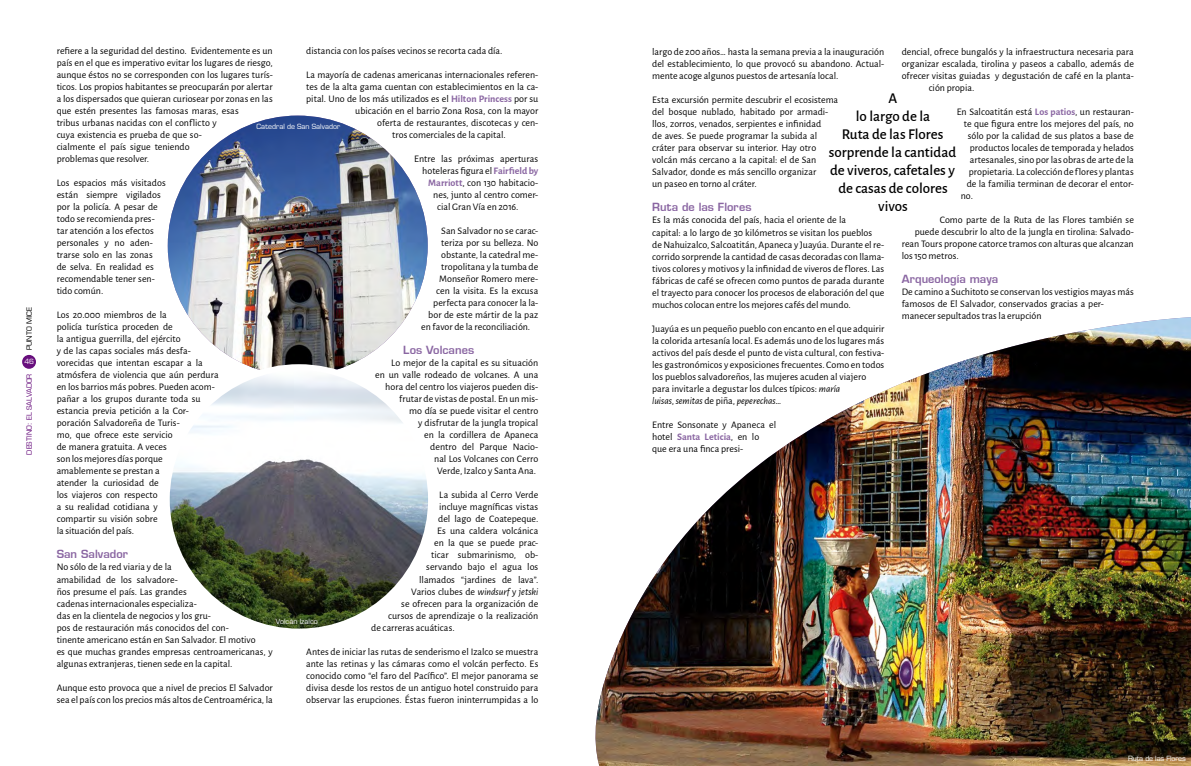
<style>
.page{position:relative;width:1191px;height:766px;background:#fff}
.page>*{position:absolute;margin:0;border:0;box-sizing:border-box;transform-origin:0 0}
.t1{font:500 15px/18px "Alegreya Sans";color:#000;text-align:center}
.t2{font:700 11px "Euromode";color:#8a66a2}
.t3{font:10px/12px "Alegreya Sans";color:#000}
.t4{font:7px "Euromode Plain";color:#fff}
.t5{font:7px "Euromode Plain";color:#680f7d}
.t6{font:7px "Euromode Plain";letter-spacing:-.02em;color:#fff}
.t7{font:7px "Euromode Plain";color:#000}
.s1{font-weight:700;color:#8a66a2}
.s2{font-style:italic}
</style>
<div class="page">
<img style="left:168px;top:116px;width:260px;height:259px;border-radius:130px">
<img style="left:167px;top:367px;width:264px;height:264px;border-radius:130px">
<div style="left:164px;top:364px;width:270px;height:270px;border:6px solid #fff;border-radius:50%"></div>
<div style="left:22px;top:355px;width:14px;height:14px;background:#680f7d;border-radius:50%"></div>
<img style="left:595px;top:317px;width:596px;height:448px">
<p class="t7" style="left:25px;top:350px;width:45px;rotate:-90deg">PUNTO MICE</p>
<p class="t4" style="left:24px;top:357px;width:11px">46</p>
<p class="t5" style="left:25px;top:454px;width:82px;rotate:-90deg">DESTINO: EL SALVADOR</p>
<p class="t3" style="left:57px;top:44px;width:218px">refiere a la seguridad del destino. Evidentemente es un país en el que es imperativo evitar los lugares de riesgo, aunque éstos no se corresponden con los lugares turís&shy;ticos. Los propios habitantes se preocuparán por alertar a los dispersados que quieran curiosear por zonas en las que estén presentes las famosas maras, esas<br>tribus urbanas nacidas con el conflicto y<br>cuya existencia es prueba de que so-<br>cialmente el país sigue teniendo<br>problemas que resolver.</p>
<p class="t3" style="left:57px;top:176px;width:111px">Los espacios más visitados están siempre vigilados por la policía. A pesar de todo se recomienda pres&shy;tar atención a los efectos personales y no aden&shy;trarse solo en las zonas<br>de selva. En realidad es recomendable tener sen&shy;tido común.</p>
<p class="t3" style="left:57px;top:308px;width:163px">Los 20.000 miembros de la<br>policía turística proceden de<br>la antigua guerrilla, del ejército<br>y de las capas sociales más desfa&shy;vorecidas que intentan escapar a la atmósfera de violencia que aún perdura en los barrios más pobres. Pueden acom&shy;pañar a los grupos durante toda su estancia previa petición a la Cor&shy;poración Salvadoreña de Turis-<br>mo, que ofrece este servicio<br>de manera gratuita. A veces<br>son los mejores días porque amablemente se prestan a<br>atender la curiosidad de<br>los viajeros con respecto<br>a su realidad cotidiana y<br>compartir su visión sobre<br>la situación del país.</p>
<p class="t2" style="left:57px;top:547px;width:73px">San Salvador</p>
<p class="t3" style="left:57px;top:560px;width:217px">No sólo de la red viaria y de la<br>amabilidad de los salvadore-<br>ños presume el país. Las grandes<br>cadenas internacionales especializa-<br>das en la clientela de negocios y los gru-<br>pos de restauración más conocidos del con-<br>tinente americano están en San Salvador. El motivo<br>es que muchas grandes empresas centroamericanas, y algunas extranjeras, tienen sede en la capital.</p>
<p class="t3" style="left:57px;top:680px;width:218px">Aunque esto provoca que a nivel de precios El Salvador sea el país con los precios más altos de Centroamérica, la</p>
<p class="t3" style="left:306px;top:44px;width:198px">distancia con los países vecinos se recorta cada día.</p>
<p class="t3" style="left:306px;top:68px;width:233px">La mayoría de cadenas americanas internacionales referen-</p>
<p class="t3" style="left:306px;top:80px;width:233px">tes de la alta gama cuentan con establecimientos en la ca-</p>
<p class="t3" style="left:306px;top:92px;width:233px">pital. Uno de los más utilizados es el <span class="s1">Hilton Princess</span> por su</p>
<p class="t3" style="left:355px;top:104px;width:185px">ubicación en el barrio Zona Rosa, con la mayor</p>
<p class="t3" style="left:377px;top:116px;width:163px">oferta de restaurantes, discotecas y cen-</p>
<p class="t3" style="left:392px;top:128px;width:115px">tros comerciales de la capital.</p>
<p class="t3" style="left:414px;top:152px;width:125px">Entre las próximas aperturas</p>
<p class="t3" style="left:422px;top:164px;width:118px">hoteleras figura el <span class="s1">Fairfield by</span></p>
<p class="t3" style="left:428px;top:176px;width:112px"><span class="s1">Marriott</span>, con 130 habitacio-</p>
<p class="t3" style="left:433px;top:188px;width:107px">nes, junto al centro comer-</p>
<p class="t3" style="left:437px;top:200px;width:83px">cial Gran Vía en 2016.</p>
<p class="t3" style="left:441px;top:224px;width:98px">San Salvador no se carac-</p>
<p class="t3" style="left:441px;top:236px;width:99px">teriza por su belleza. No</p>
<p class="t3" style="left:441px;top:248px;width:98px">obstante, la catedral me-</p>
<p class="t3" style="left:441px;top:260px;width:98px">tropolitana y la tumba de</p>
<p class="t3" style="left:439px;top:272px;width:100px">Monseñor Romero mere-</p>
<p class="t3" style="left:436px;top:284px;width:104px">cen la visita. Es la excusa</p>
<p class="t3" style="left:433px;top:296px;width:106px">perfecta para conocer la la-</p>
<p class="t3" style="left:428px;top:308px;width:111px">bor de este mártir de la paz</p>
<p class="t3" style="left:421px;top:320px;width:110px">en favor de la reconciliación.</p>
<p class="t2" style="left:403px;top:343px;width:72px">Los Volcanes</p>
<p class="t3" style="left:375px;top:356px;width:165px;text-align:right">Lo mejor de la capital es su situación<br>en un valle rodeado de volcanes. A una hora del centro los viajeros pueden dis&shy;frutar de vistas de postal. En un mis-<br>mo día se puede visitar el centro<br>y disfrutar de la jungla tropical<br>en la cordillera de Apaneca<br>dentro del Parque Nacio-<br>nal Los Volcanes con Cerro<br>Verde, Izalco y Santa Ana.</p>
<p class="t3" style="left:439px;top:488px;width:100px">La subida al Cerro Verde</p>
<p class="t3" style="left:439px;top:500px;width:101px">incluye magníficas vistas</p>
<p class="t3" style="left:438px;top:512px;width:102px">del lago de Coatepeque.</p>
<p class="t3" style="left:437px;top:524px;width:102px">Es una caldera volcánica</p>
<p class="t3" style="left:434px;top:536px;width:105px">en la que se puede prac-</p>
<p class="t3" style="left:431px;top:548px;width:108px">ticar submarinismo, ob-</p>
<p class="t3" style="left:426px;top:560px;width:113px">servando bajo el agua los</p>
<p class="t3" style="left:419px;top:572px;width:121px">llamados “jardines de lava”.</p>
<p class="t3" style="left:411px;top:584px;width:129px">Varios clubes de <span class="s2">windsurf</span> y <span class="s2">jetski</span></p>
<p class="t3" style="left:401px;top:596px;width:139px">se ofrecen para la organización de</p>
<p class="t3" style="left:388px;top:608px;width:151px">cursos de aprendizaje o la realización</p>
<p class="t3" style="left:371px;top:620px;width:85px">de carreras acuáticas.</p>
<p class="t3" style="left:306px;top:644px;width:234px;text-align:justify">Antes de iniciar las rutas de senderismo el Izalco se muestra ante las retinas y las cámaras como el volcán perfecto. Es conocido como “el faro del Pacífico”. El mejor panorama se divisa desde los restos de un antiguo hotel construido para observar las erupciones. Éstas fueron ininterrumpidas a lo</p>
<p class="t4" style="left:256px;top:122px;width:85px">Catedral de San Salvador</p>
<p class="t4" style="left:276px;top:617px;width:44px">Volcán Izalco</p>
<p class="t3" style="left:901px;top:45px;width:234px">dencial, ofrece bungalós y la infraestructura necesaria para</p>
<p class="t3" style="left:901px;top:57px;width:234px">organizar escalada, tirolina y paseos a caballo, además de</p>
<p class="t3" style="left:901px;top:69px;width:233px">ofrecer visitas guiadas y degustación de café en la planta-</p>
<p class="t3" style="left:928px;top:81px;width:47px">ción propia.</p>
<p class="t3" style="left:956px;top:105px;width:178px">En Salcoatitán está <span class="s1">Los patios</span>, un restauran-</p>
<p class="t3" style="left:963px;top:117px;width:171px">te que figura entre los mejores del país, no</p>
<p class="t3" style="left:967px;top:129px;width:167px">sólo por la calidad de sus platos a base de</p>
<p class="t3" style="left:969px;top:141px;width:166px">productos locales de temporada y helados</p>
<p class="t3" style="left:969px;top:153px;width:165px">artesanales, sino por las obras de arte de la</p>
<p class="t3" style="left:968px;top:165px;width:166px">propietaria. La colección de flores y plantas</p>
<p class="t3" style="left:966px;top:177px;width:168px">de la familia terminan de decorar el entor-</p>
<p class="t3" style="left:960px;top:189px;width:14px">no.</p>
<p class="t3" style="left:939px;top:213px;width:196px">Como parte de la Ruta de las Flores también se</p>
<p class="t3" style="left:914px;top:225px;width:220px">puede descubrir lo alto de la jungla en tirolina: Salvado-</p>
<p class="t3" style="left:901px;top:237px;width:233px">rean Tours propone catorce tramos con alturas que alcanzan</p>
<p class="t3" style="left:901px;top:249px;width:58px">los 150 metros.</p>
<p class="t2" style="left:901px;top:272px;width:98px">Arqueología maya</p>
<p class="t3" style="left:901px;top:285px;width:234px">De camino a Suchitoto se conservan los vestigios mayas más famosos de El Salvador, conservados gracias a per&shy;manecer sepultados tras la erupción</p>
<p class="t3" style="left:652px;top:46px;width:234px;text-align:justify">largo de 200 años… hasta la semana previa a la inauguración del establecimiento, lo que provocó su abandono. Actual&shy;mente acoge algunos puestos de artesanía local.</p>
<p class="t3" style="left:652px;top:94px;width:187px">Esta excursión permite descubrir el ecosistema del bosque nublado, habitado por armadi&shy;llos, zorros, venados, serpientes e infinidad<br>de aves. Se puede programar la subida al cráter para observar su interior. Hay otro volcán más cercano a la capital: el de San Salvador, donde es más sencillo organizar<br>un paseo en torno al cráter.</p>
<p class="t2" style="left:652px;top:200px;width:101px">Ruta de las Flores</p>
<p class="t3" style="left:652px;top:214px;width:234px">Es la más conocida del país, hacia el oriente de la<br>capital: a lo largo de 30 kilómetros se visitan los pueblos de Nahuizalco, Salcoatitán, Apaneca y Juayúa. Durante el re&shy;corrido sorprende la cantidad de casas decoradas con llama&shy;tivos colores y motivos y la infinidad de viveros de flores. Las fábricas de café se ofrecen como puntos de parada durante el trayecto para conocer los procesos de elaboración del que muchos colocan entre los mejores cafés del mundo.</p>
<p class="t3" style="left:652px;top:322px;width:234px">Juayúa es un pequeño pueblo con encanto en el que adquirir la colorida artesanía local. Es además uno de los lugares más activos del país desde el punto de vista cultural, con festiva&shy;les gastronómicos y exposiciones frecuentes. Como en todos los pueblos salvadoreños, las mujeres acuden al viajero para invitarle a degustar los dulces típicos: <span class="s2">maría<br>luisas</span>, <span class="s2">semitas</span> de piña, <span class="s2">peperechas</span>…</p>
<p class="t3" style="left:652px;top:418px;width:126px">Entre Sonsonate y Apaneca el hotel <span class="s1">Santa Leticia</span>, en lo que era una finca presi-</p>
<h1 class="t1" style="left:829px;top:88px;width:129px">A<br>lo largo de la<br>Ruta de las Flores sorprende la cantidad de viveros, cafetales y de casas de colores vivos</h1>
<p class="t6" style="left:1128px;top:753px;width:59px">Ruta de las Flores</p>
</div>
